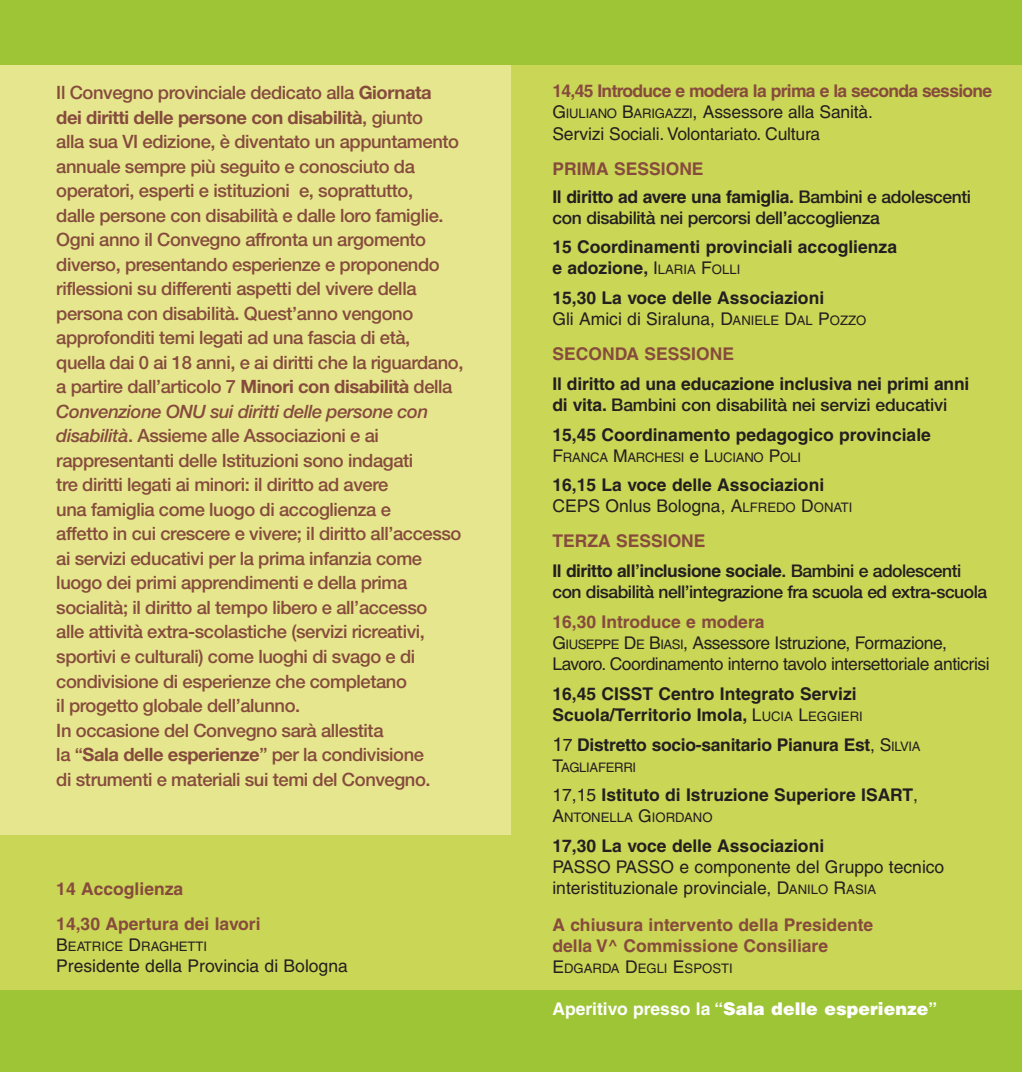
<style>
.page{position:relative;width:1022px;height:1072px;background:#fff}
.page>*{position:absolute;margin:0;border:0;box-sizing:border-box;transform-origin:0 0}
.t1{font:500 18.38px/24.5px "Helvetica Neue";letter-spacing:-.02em;color:#864b3d}
.t2{font:700 17.5px/21px "Helvetica";color:#231f20}
.t3{font:17.5px/21px "Helvetica";letter-spacing:-.01em;color:#231f20}
.t4{font:500 17.5px "Helvetica Neue";letter-spacing:-.02em;color:#231f20}
.t5{font:17.5px/21px "Helvetica";letter-spacing:-.03em;color:#231f20}
.t6{font:700 17.5px/21px "Helvetica";color:#864b3d}
.t7{font:700 17.5px/29.8px "Helvetica";letter-spacing:-.03em;color:#231f20}
.t8{font:700 17.5px/28px "Helvetica";letter-spacing:-.02em;color:#231f20}
.t9{font:700 17.5px "Helvetica";color:#fff}
.t10{font:13.12px "Helvetica";color:#231f20}
.t11{font:13.12px "Helvetica";letter-spacing:-.02em;color:#231f20}
.s1{font-weight:700}
.s2{font-style:italic}
.s3{font-size:17.5px}
.s4{font-weight:700;color:#864b3d}
.s5{font-size:13.12px}
.s6{color:#864b3d}
.s7{font-family:"Helvetica Neue";font-weight:500}
.s8{font-weight:400}
.s9{font-weight:400;font-size:13.12px}
.s10{font-family:"Helvetica";font-weight:700}
.s11{font-weight:400;font-size:19.25px}
.s12{font-weight:900}
</style>
<div class="page">
<div style="left:0;top:0;width:1022px;height:1071px;background:#cad656"></div>
<div style="left:0;top:50px;width:511px;height:785px;background:#e5e68d"></div>
<div style="left:0;top:990px;width:1022px;height:81px;background:#9ec536"></div>
<div style="left:0;top:0;width:1022px;height:64px;background:#9ec536"></div>
<p class="t1" style="left:56px;top:82px;width:409px">Il Convegno provinciale dedicato alla <span class="s1">Giornata<br>dei diritti delle persone con disabilità</span>, giunto<br>alla sua VI edizione, è diventato un appuntamento annuale sempre più seguito e conosciuto da operatori, esperti e istituzioni e, soprattutto,<br>dalle persone con disabilità e dalle loro famiglie.<br>Ogni anno il Convegno affronta un argomento diverso, presentando esperienze e proponendo riflessioni su differenti aspetti del vivere della persona con disabilità. Quest’anno vengono approfonditi temi legati ad una fascia di età, quella dai 0 ai 18 anni, e ai diritti che la riguardano, a partire dall’articolo 7 <span class="s1">Minori con disabilità</span> della <span class="s2">Convenzione ONU sui diritti delle persone con disabilità</span>. Assieme alle Associazioni e ai rappresentanti delle Istituzioni sono indagati<br>tre diritti legati ai minori: il diritto ad avere<br>una famiglia come luogo di accoglienza e<br>affetto in cui crescere e vivere; il diritto all’accesso ai servizi educativi per la prima infanzia come luogo dei primi apprendimenti e della prima socialità; il diritto al tempo libero e all’accesso<br>alle attività extra-scolastiche (servizi ricreativi, sportivi e culturali) come luoghi di svago e di condivisione di esperienze che completano<br>il progetto globale dell’alunno.<br>In occasione del Convegno sarà allestita<br>la “<span class="s1">Sala delle esperienze</span>” per la condivisione<br>di strumenti e materiali sui temi del Convegno.</p>
<p class="t6" style="left:56px;top:872px;width:206px;line-height:35px">14 Accoglienza<br>14,30 Apertura dei lavori</p>
<p class="t10" style="left:56px;top:941px;width:152px"><span class="s3">B</span>EATRICE <span class="s3">D</span>RAGHETTI</p>
<p class="t3" style="left:56px;top:956px;width:293px">Presidente della Provincia di Bologna</p>
<p class="t3" style="left:552px;top:82px;width:441px"><span class="s4">14,45 Introduce e modera la prima e la seconda sessione<br></span>G<span class="s5">IULIANO</span> B<span class="s5">ARIGAZZI</span>, Assessore alla Sanità.<br>Servizi Sociali. Volontariato. Cultura</p>
<p class="t8" style="left:552px;top:156px;width:420px"><span class="s6">PRIMA SESSIONE<br></span>Il diritto ad avere una famiglia. <span class="s7">Bambini e adolescenti</span></p>
<p class="t4" style="left:552px;top:211px;width:329px">con disabilità nei percorsi dell’accoglienza</p>
<p class="t2" style="left:552px;top:238px;width:346px">15 Coordinamenti provinciali accoglienza e adozione, <span class="s8">I</span><span class="s9">LARIA</span> <span class="s8">F</span><span class="s9">OLLI</span></p>
<p class="t2" style="left:552px;top:289px;width:315px">15,30 La voce delle Associazioni<br><span class="s8">Gli Amici di Siraluna, D</span><span class="s9">ANIELE</span> <span class="s8">D</span><span class="s9">AL</span> <span class="s8">P</span><span class="s9">OZZO</span></p>
<p class="t6" style="left:552px;top:345px;width:183px">SECONDA SESSIONE</p>
<p class="t2" style="left:552px;top:375px;width:418px">Il diritto ad una educazione inclusiva nei primi anni</p>
<p class="t4" style="left:552px;top:398px;width:396px"><span class="s10">di vita.</span> Bambini con disabilità nei servizi educativi</p>
<p class="t2" style="left:552px;top:425px;width:380px">15,45 Coordinamento pedagogico provinciale</p>
<p class="t10" style="left:552px;top:452px;width:250px"><span class="s3">F</span>RANCA <span class="s3">M</span>ARCHESI <span class="s3">e L</span>UCIANO <span class="s3">P</span>OLI</p>
<p class="t2" style="left:552px;top:476px;width:301px">16,15 La voce delle Associazioni<br><span class="s8">CEPS Onlus Bologna, A</span><span class="s9">LFREDO</span> <span class="s8">D</span><span class="s9">ONATI</span></p>
<p class="t7" style="left:552px;top:528px;width:410px"><span class="s6">TERZA SESSIONE<br></span>Il diritto all’inclusione sociale<span class="s7">. Bambini e adolescenti</span></p>
<p class="t4" style="left:552px;top:585px;width:436px">con disabilità nell’integrazione fra scuola ed extra-scuola</p>
<p class="t5" style="left:552px;top:613px;width:439px"><span class="s4">16,30 Introduce e modera<br></span>G<span class="s5">IUSEPPE</span> D<span class="s5">E</span> B<span class="s5">IASI</span>, Assessore Istruzione, Formazione,<br>Lavoro. Coordinamento interno tavolo intersettoriale anticrisi</p>
<p class="t2" style="left:552px;top:684px;width:312px">16,45 CISST Centro Integrato Servizi<br>Scuola/Territorio Imola, <span class="s8">L</span><span class="s9">UCIA</span> <span class="s8">L</span><span class="s9">EGGIERI</span></p>
<p class="t2" style="left:552px;top:735px;width:370px"><span class="s11">1</span><span class="s8">7</span> Distretto socio-sanitario Pianura Est<span class="s8">, S</span><span class="s9">ILVIA</span></p>
<p class="t11" style="left:552px;top:762px;width:85px"><span class="s3">T</span>AGLIAFERRI</p>
<p class="t2" style="left:552px;top:786px;width:367px"><span class="s8">17,15</span> Istituto di Istruzione Superiore ISART<span class="s8">,</span></p>
<p class="t10" style="left:552px;top:813px;width:162px"><span class="s3">A</span>NTONELLA <span class="s3">G</span>IORDANO</p>
<p class="t2" style="left:552px;top:837px;width:273px">17,30 La voce delle Associazioni</p>
<p class="t3" style="left:552px;top:858px;width:393px">PASSO PASSO e componente del Gruppo tecnico interistituzionale provinciale, D<span class="s5">ANILO</span> R<span class="s5">ASIA</span></p>
<p class="t6" style="left:552px;top:915px;width:322px">A chiusura intervento della Presidente della V^ Commissione Consiliare</p>
<p class="t10" style="left:552px;top:963px;width:182px"><span class="s3">E</span>DGARDA <span class="s3">D</span>EGLI <span class="s3">E</span>SPOSTI</p>
<p class="t9" style="left:552px;top:1002px;width:386px">Aperitivo presso la “<span class="s12">Sala delle esperienze</span>”</p>
</div>
